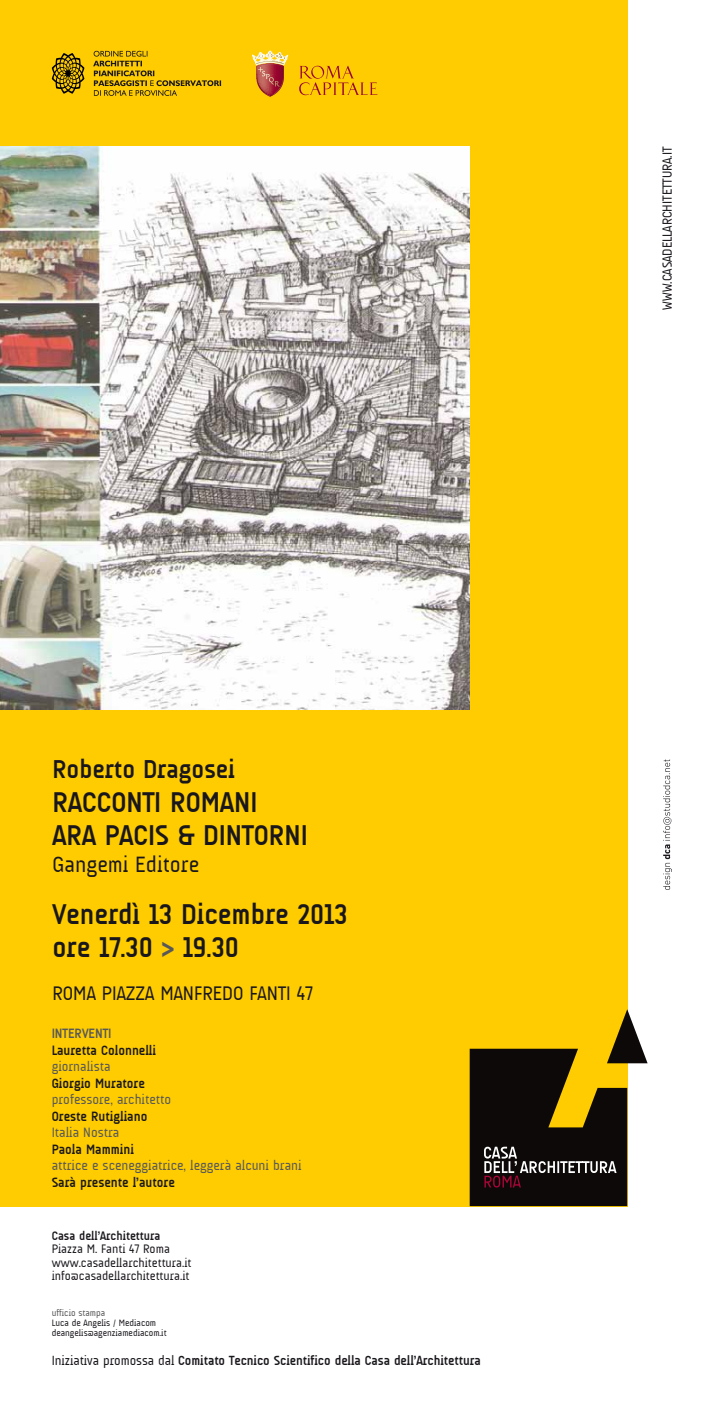
<style>
.page{position:relative;width:709px;height:1418px;background:#fff}
.page>*{position:absolute;margin:0;border:0;box-sizing:border-box;transform-origin:0 0}
.t1{font:700 29px/33.1px "A Udimat";color:#1a171c}
.t2{font:700 26.25px "A Udimat";color:#1a171c}
.t3{font:22.5px "A Udimat";color:#1a171c}
.t4{font:20px "A Udimat";color:#1a171c}
.t5{font:13.75px "A Udimat";color:#58585a}
.t6{font:700 13.75px "A Udimat";color:#1a171c}
.t7{font:700 13.75px "A Udimat";color:#58585a}
.t8{font:700 13.5px "A Udimat";letter-spacing:-.005em;color:#1a171c}
.t9{font:13.5px "A Udimat";color:#1a171c}
.t10{font:12.5px/13.1px "A Udimat";color:#1a171c}
.t11{font:700 12.5px "A Udimat";color:#1a171c}
.t12{font:9.38px/10px "A Udimat";color:#1a171c}
.t13{font:9.38px "A Udimat";color:#58585a}
.s1{color:#58585a}
.s2{font-weight:400}
</style>
<div class="page">
<div style="left:0;top:0;width:627px;height:1206px;background:#fecc00"></div>
<svg style="left:469px;top:1009px;width:178px;height:197px"></svg>
<svg style="left:663px;top:759px;width:9px;height:130px"></svg>
<svg style="left:52px;top:53px;width:32px;height:41px"></svg>
<svg style="left:93px;top:51px;width:128px;height:45px"></svg>
<svg style="left:252px;top:51px;width:36px;height:46px"></svg>
<svg style="left:299px;top:65px;width:78px;height:30px"></svg>
<img style="left:0;top:146px;width:469px;height:563px">
<h2 class="t2" style="left:52px;top:754px;width:184px">Roberto Dragosei</h2>
<h1 class="t1" style="left:52px;top:785px;width:257px">RACCONTI ROMANI<br>ARA PACIS &amp; DINTORNI</h1>
<h3 class="t3" style="left:52px;top:851px;width:148px">Gangemi Editore</h3>
<h1 class="t1" style="left:52px;top:897px;width:297px">Venerdì 13 Dicembre 2013 ore 17.30 <span class="s1">&gt;</span> 19.30</h1>
<h3 class="t4" style="left:52px;top:981px;width:262px">ROMA PIAZZA MANFREDO FANTI 47</h3>
<p class="t7" style="left:52px;top:1025px;width:61px">INTERVENTI</p>
<p class="t6" style="left:52px;top:1042px;width:106px">Lauretta Colonnelli</p>
<p class="t5" style="left:52px;top:1058px;width:60px">giornalista</p>
<p class="t6" style="left:52px;top:1075px;width:95px">Giorgio Muratore</p>
<p class="t5" style="left:52px;top:1091px;width:121px">professore, architetto</p>
<p class="t6" style="left:52px;top:1108px;width:97px">Oreste Rutigliano</p>
<p class="t5" style="left:52px;top:1124px;width:69px">Italia Nostra</p>
<p class="t6" style="left:52px;top:1141px;width:84px">Paola Mammini</p>
<p class="t5" style="left:52px;top:1157px;width:251px">attrice e sceneggiatrice, leggerà alcuni brani</p>
<p class="t6" style="left:52px;top:1174px;width:125px">Sarà presente l’autore</p>
<p class="t11" style="left:52px;top:1228px;width:110px">Casa dell’Architettura</p>
<p class="t10" style="left:52px;top:1242px;width:141px">Piazza M. Fanti 47 Roma www.casadellarchitettura.it info@casadellarchitettura.it</p>
<p class="t13" style="left:52px;top:1307px;width:55px">ufficio stampa</p>
<p class="t12" style="left:52px;top:1317px;width:116px">Luca de Angelis / Mediacom deangelis@agenziamediacom.it</p>
<p class="t8" style="left:52px;top:1353px;width:430px"><span class="s2">Iniziativa promossa dal</span> Comitato Tecnico Scientifico della Casa dell’Architettura</p>
<p class="t9" style="left:659px;top:310px;width:165px;rotate:-90deg">WWW.CASADELLARCHITETTURA.IT</p>
</div>
